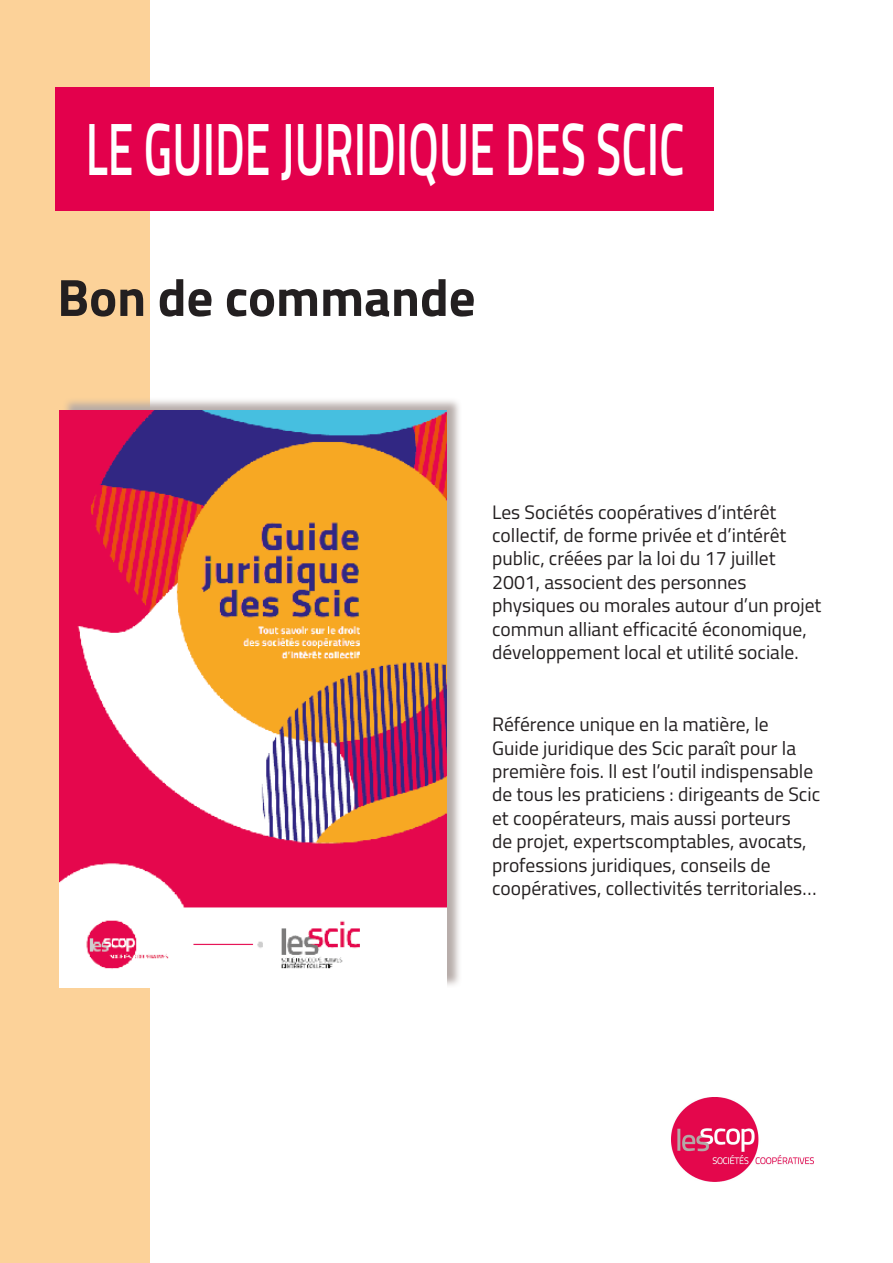
<style>
.page{position:relative;width:893px;height:1263px;background:#fff}
.page>*{position:absolute;margin:0;border:0;box-sizing:border-box;transform-origin:0 0}
.t1{font:600 74.4px "Titillium";color:#fff;scale:.63 1}
.t2{font:700 52.5px "Titillium";color:#231f20}
.t3{font:19.5px/23.4px "Titillium";color:#231f20}
</style>
<div class="page">
<div style="left:0;top:0;width:150px;height:1263px;background:#fcd299"></div>
<div style="left:55px;top:88px;width:659px;height:123px;background:#e3004c"></div>
<div style="left:62px;top:397px;width:401px;height:591px;background:#b4a9a6;opacity:.95"></div>
<img style="left:60px;top:410px;width:386px;height:577px">
<img style="left:672px;top:1097px;width:141px;height:84px">
<p class="t1" style="left:86px;top:93px;width:952px">LE GUIDE JURIDIQUE DES SCIC</p>
<p class="t2" style="left:57px;top:257px;width:420px">Bon de commande</p>
<p class="t3" style="left:492px;top:499px;width:331px">Les Sociétés coopératives d’intérêt collectif, de forme privée et d’intérêt public, créées par la loi du 17 juillet 2001, associent des personnes physiques ou morales autour d’un projet commun alliant efficacité économique, développement local et utilité sociale.</p>
<p class="t3" style="left:492px;top:712px;width:330px">Référence unique en la matière, le Guide juridique des Scic paraît pour la première fois. lI est l’outil indispensable de tous les praticiens : dirigeants de Scic et coopérateurs, mais aussi porteurs<br>de projet, expertscomptables, avocats, professions juridiques, conseils de coopératives, collectivités territoriales…</p>
</div>
